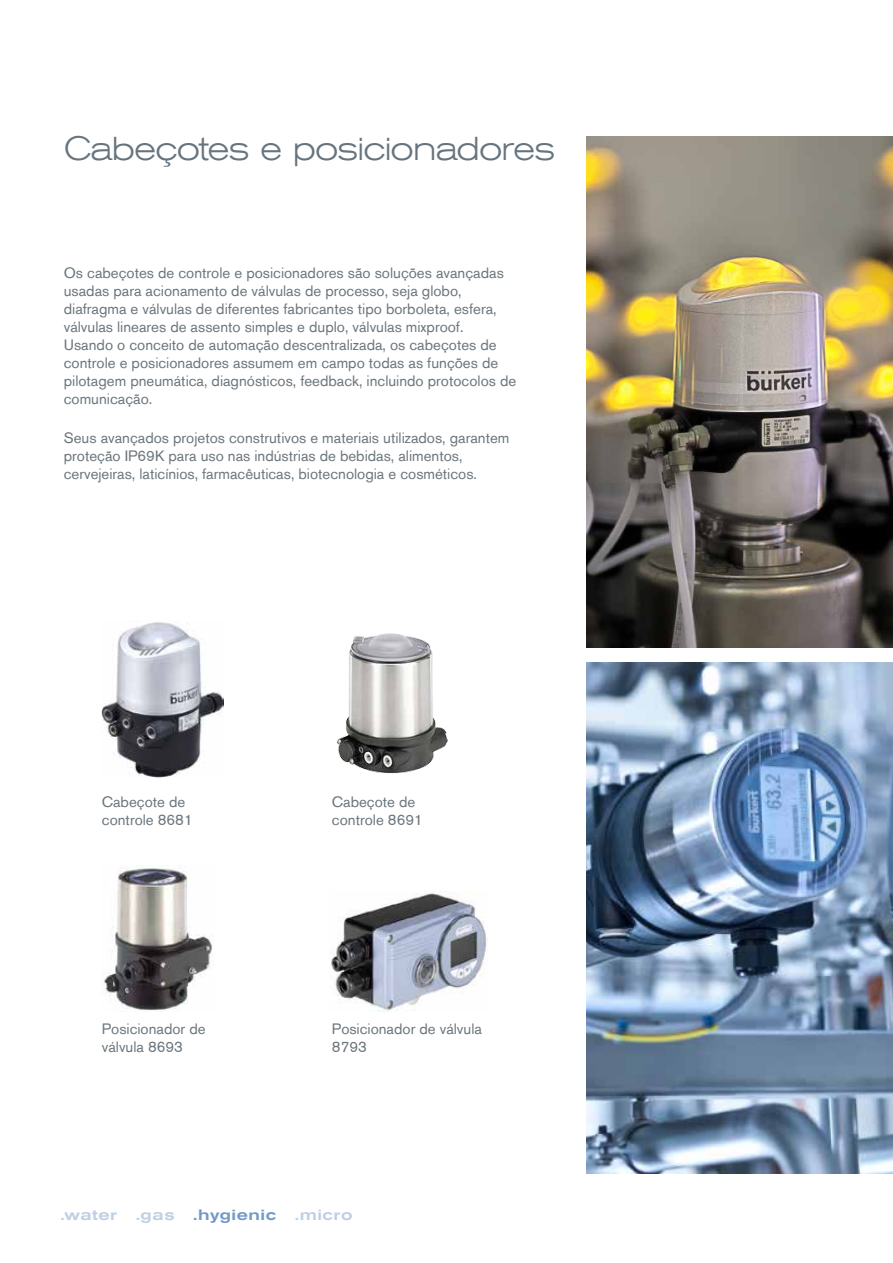
<style>
.page{position:relative;width:893px;height:1263px;background:#fff}
.page>*{position:absolute;margin:0;border:0;box-sizing:border-box;transform-origin:0 0}
.t1{font:300 expanded 33px "Akzidenz Grotesk BE";letter-spacing:-.025em;color:#67747e}
.t2{font:15px/18px "Akzidenz Grotesk BE";color:#6a757c}
.t3{font:500 expanded 15px "Akzidenz Grotesk BE";letter-spacing:.035em;color:#c0d0e4}
.s1{color:#7399c6}
</style>
<div class="page">
<img style="left:587px;top:137px;width:306px;height:510px">
<img style="left:587px;top:663px;width:306px;height:511px">
<img style="left:102px;top:622px;width:121px;height:155px">
<img style="left:337px;top:633px;width:111px;height:140px">
<img style="left:104px;top:866px;width:110px;height:144px">
<img style="left:331px;top:891px;width:156px;height:120px">
<h1 class="t1" style="left:64px;top:130px;width:493px">Cabeçotes e posicionadores</h1>
<p class="t2" style="left:64px;top:264px;width:454px">Os cabeçotes de controle e posicionadores são soluções avançadas usadas para acionamento de válvulas de processo, seja globo, diafragma e válvulas de diferentes fabricantes tipo borboleta, esfera, válvulas lineares de assento simples e duplo, válvulas mixproof.<br>Usando o conceito de automação descentralizada, os cabeçotes de controle e posicionadores assumem em campo todas as funções de pilotagem pneumática, diagnósticos, feedback, incluindo protocolos de comunicação.</p>
<p class="t2" style="left:64px;top:429px;width:447px">Seus avançados projetos construtivos e materiais utilizados, garantem proteção IP69K para uso nas indústrias de bebidas, alimentos, cervejeiras, laticínios, farmacêuticas, biotecnologia e cosméticos.</p>
<p class="t2" style="left:102px;top:793px;width:92px">Cabeçote de controle 8681</p>
<p class="t2" style="left:332px;top:793px;width:92px">Cabeçote de controle 8691</p>
<p class="t2" style="left:102px;top:1020px;width:105px">Posicionador de válvula 8693</p>
<p class="t2" style="left:332px;top:1020px;width:151px">Posicionador de válvula<br>8793</p>
<p class="t3" style="left:60px;top:1206px;width:294px">.water .gas <span class="s1">.hygienic</span> .micro</p>
</div>
